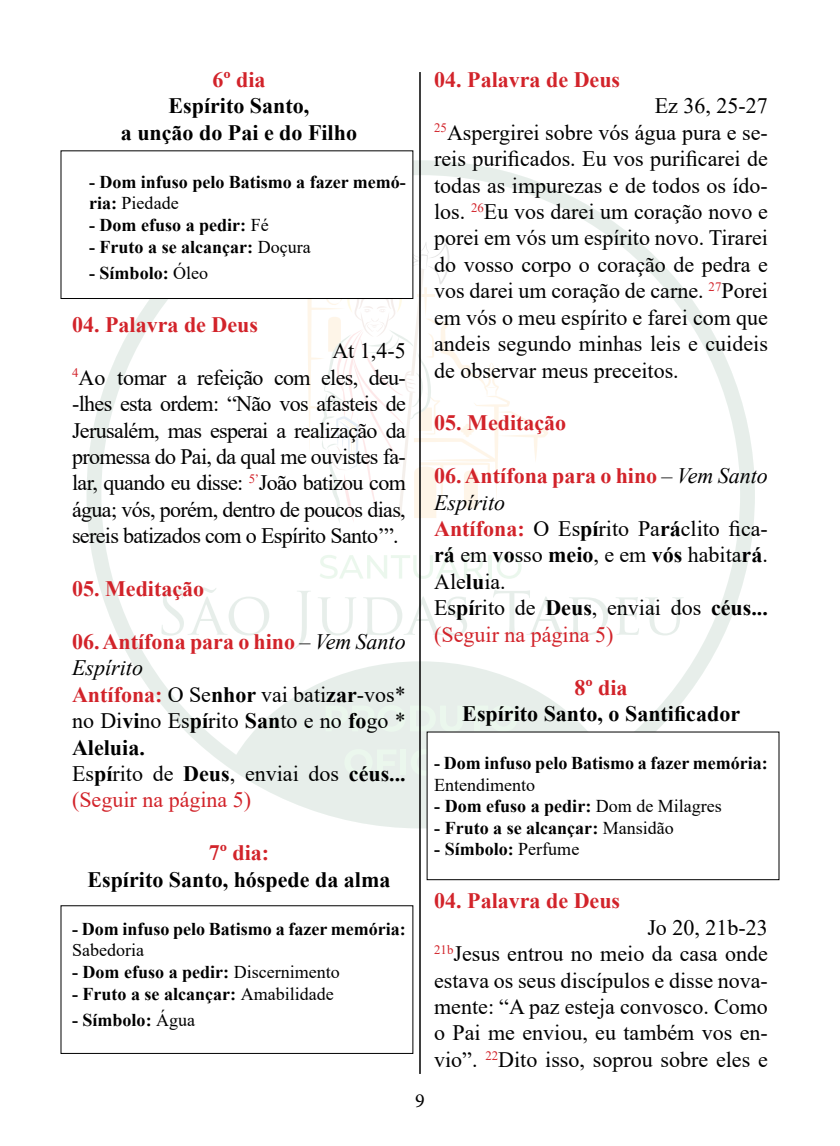
<style>
.page{position:relative;width:840px;height:1146px;background:#fff}
.page>*{position:absolute;margin:0;border:0;box-sizing:border-box;transform-origin:0 0}
.t1{font:22px/26.4px "Times New Roman";color:#000;text-align:justify}
.t2{font:700 22px "Times New Roman";color:#d2232a}
.t3{font:700 22px/26.4px "Times New Roman";color:#000;text-align:center}
.t4{font:20px "Minion Pro";color:#000}
.t5{font:700 18px/21.6px "Times New Roman";color:#000}
.t6{font:18px "Times New Roman";color:#000}
.s1{font-weight:400}
.s2{font-weight:700;color:#d2232a}
.s3{font-style:italic}
.s4{font-weight:700}
.s5{color:#d2232a}
</style>
<div class="page">
<svg style="left:86px;top:160px;width:668px;height:668px"></svg>
<hr style="left:419px;top:72px;width:1px;height:1001px;background:#000">
<div style="left:61px;top:151px;width:351px;height:147px;background:#fff"></div>
<div style="left:60px;top:150px;width:353px;height:149px;border:1px solid #000"></div>
<div style="left:427px;top:732px;width:351px;height:147px;background:#fff"></div>
<div style="left:426px;top:731px;width:353px;height:149px;border:1px solid #000"></div>
<p class="t2" style="left:212px;top:64px;width:55px">6º dia</p>
<p class="t3" style="left:121px;top:92px;width:237px">Espírito Santo,<br>a unção do Pai e do Filho</p>
<p class="t5" style="left:89px;top:170px;width:318px">- Dom infuso pelo Batismo a fazer memó&shy;ria: <span class="s1">Piedade</span></p>
<p class="t5" style="left:89px;top:214px;width:181px">- Dom efuso a pedir: <span class="s1">Fé</span></p>
<p class="t5" style="left:89px;top:235px;width:223px">- Fruto a se alcançar: <span class="s1">Doçura</span></p>
<p class="t5" style="left:89px;top:262px;width:120px">- Símbolo: <span class="s1">Óleo</span></p>
<p class="t2" style="left:72px;top:308px;width:187px">04. Palavra de Deus</p>
<p class="t1" style="left:72px;top:337px;width:335px;text-indent:260px">At 1,4-5<br><sup>4</sup>Ao tomar a refeição com eles, deu--lhes esta ordem: “Não vos afasteis de Jerusalém, mas esperai a realização da promessa do Pai, da qual me ouvistes fa&shy;lar, quando eu disse: <sup>5’</sup>João batizou com água; vós, porém, dentro de poucos dias, sereis batizados com o Espírito Santo’”.</p>
<p class="t2" style="left:72px;top:572px;width:133px">05. Meditação</p>
<p class="t1" style="left:72px;top:627px;width:335px;text-align:left"><span class="s2">06. Antífona para o hino</span> – <span class="s3">Vem Santo<br>Espírito<br></span><span class="s2">Antífona:</span> O Se<span class="s4">nhor</span> vai bati<span class="s4">zar</span>-vos* no Di<span class="s4">vi</span>no Es<span class="s4">pí</span>rito <span class="s4">San</span>to e no <span class="s4">fo</span>go *<br><span class="s4">Aleluia.<br></span>Es<span class="s4">pí</span>rito de <span class="s4">Deus</span>, enviai dos <span class="s4">céus... </span><span class="s5">(Seguir na página 5)</span></p>
<p class="t2" style="left:208px;top:836px;width:62px">7º dia:</p>
<p class="t3" style="left:87px;top:865px;width:304px">Espírito Santo, hóspede da alma</p>
<p class="t5" style="left:72px;top:917px;width:335px">- Dom infuso pelo Batismo a fazer memória:</p>
<p class="t6" style="left:72px;top:937px;width:73px">Sabedoria</p>
<p class="t5" style="left:72px;top:960px;width:269px">- Dom efuso a pedir: <span class="s1">Discernimento</span></p>
<p class="t5" style="left:72px;top:982px;width:263px">- Fruto a se alcançar: <span class="s1">Amabilidade</span></p>
<p class="t5" style="left:72px;top:1008px;width:124px">- Símbolo: <span class="s1">Água</span></p>
<p class="t4" style="left:415px;top:1086px;width:11px">9</p>
<p class="t2" style="left:434px;top:64px;width:187px">04. Palavra de Deus</p>
<p class="t1" style="left:434px;top:92px;width:335px;text-indent:220px">Ez 36, 25-27<br><sup>25</sup>Aspergirei sobre vós água pura e se&shy;reis purificados. Eu vos purificarei de todas as impurezas e de todos os ído&shy;los. <sup>26</sup>Eu vos darei um coração novo e porei em vós um espírito novo. Tirarei do vosso corpo o coração de pedra e vos darei um coração de carne. <sup>27</sup>Porei em vós o meu espírito e farei com que andeis segundo minhas leis e cuideis de observar meus preceitos.</p>
<p class="t2" style="left:434px;top:407px;width:133px">05. Meditação</p>
<p class="t1" style="left:434px;top:462px;width:335px;text-align:left"><span class="s2">06. Antífona para o hino</span> – <span class="s3">Vem Santo<br>Espírito<br></span><span class="s2">Antífona:</span> O Es<span class="s4">pí</span>rito Pa<span class="s4">rá</span>clito fica&shy;<span class="s4">rá</span> em <span class="s4">vo</span>sso <span class="s4">meio</span>, e em <span class="s4">vós</span> habita<span class="s4">rá</span>.<br>Ale<span class="s4">lu</span>ia.<br>Es<span class="s4">pí</span>rito de <span class="s4">Deus</span>, enviai dos <span class="s4">céus... </span><span class="s5">(Seguir na página 5)</span></p>
<p class="t2" style="left:574px;top:671px;width:55px">8º dia</p>
<p class="t3" style="left:462px;top:699px;width:279px">Espírito Santo, o Santificador</p>
<p class="t5" style="left:434px;top:751px;width:335px">- Dom infuso pelo Batismo a fazer memória:</p>
<p class="t6" style="left:434px;top:771px;width:102px">Entendimento</p>
<p class="t5" style="left:434px;top:794px;width:289px">- Dom efuso a pedir: <span class="s1">Dom de Milagres</span></p>
<p class="t5" style="left:434px;top:816px;width:241px">- Fruto a se alcançar: <span class="s1">Mansidão</span></p>
<p class="t5" style="left:434px;top:838px;width:146px">- Símbolo: <span class="s1">Perfume</span></p>
<p class="t2" style="left:434px;top:884px;width:187px">04. Palavra de Deus</p>
<p class="t1" style="left:434px;top:913px;width:335px;text-indent:213px">Jo 20, 21b-23<br><sup>21b</sup>Jesus entrou no meio da casa onde estava os seus discípulos e disse nova&shy;mente: “A paz esteja convosco. Como o Pai me enviou, eu também vos en&shy;vio”. <sup>22</sup>Dito isso, soprou sobre eles e</p>
</div>
